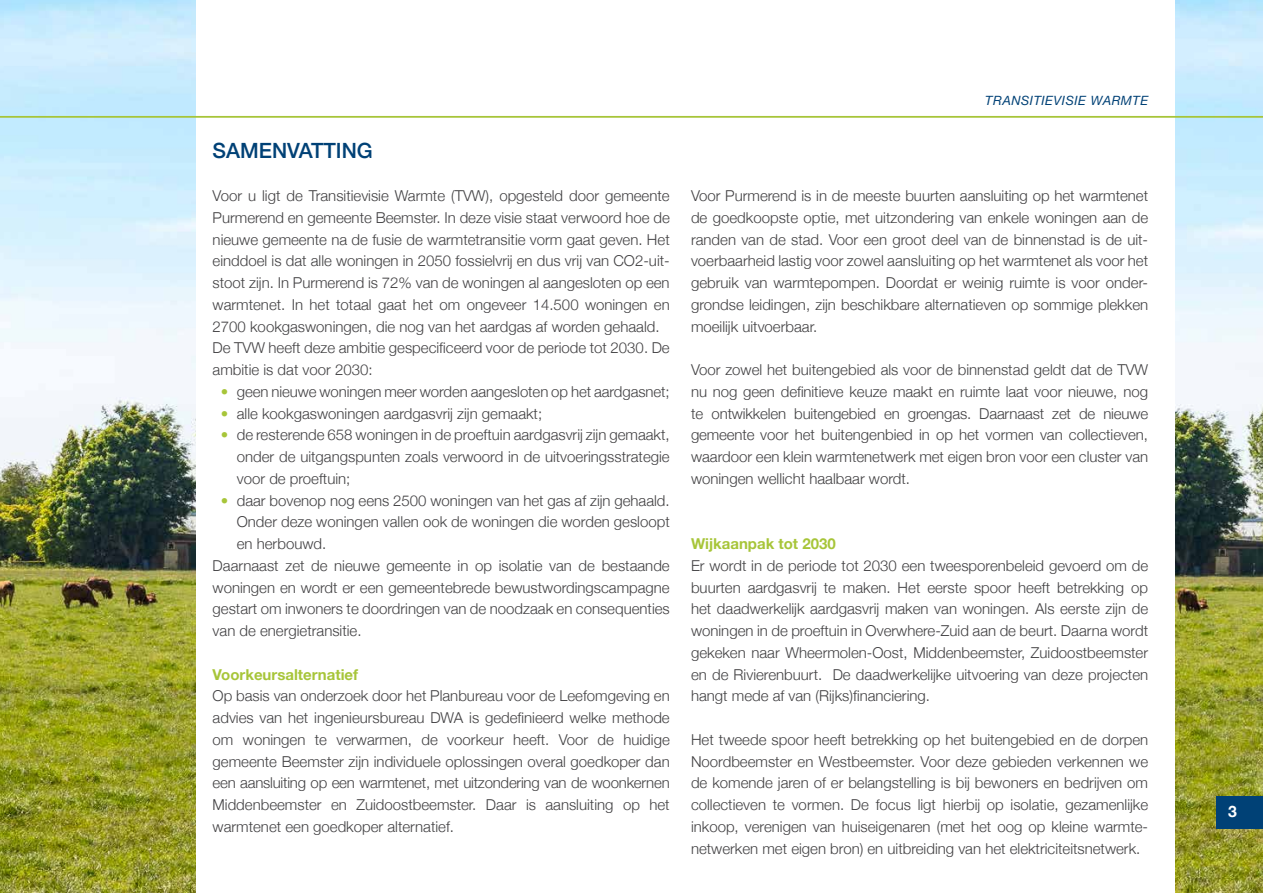
<style>
.page{position:relative;width:1263px;height:893px;background:#fff}
.page>*{position:absolute;margin:0;border:0;box-sizing:border-box;transform-origin:0 0}
.t1{font:500 21px "Helvetica Neue";color:#004176}
.t2{font:700 15.75px "Helvetica Neue";color:#fff}
.t3{font:300 15px/21.8px "Helvetica Neue";color:#414042;text-align:justify}
.t4{font:700 15px "Helvetica Neue";color:#a7c539}
.t5{font:italic 12.75px "Helvetica Neue";letter-spacing:.04em;color:#004176}
.s1{color:#a7c539}
</style>
<div class="page">
<img style="left:0;top:0;width:196px;height:893px">
<img style="left:1175px;top:0;width:88px;height:893px">
<div style="left:1216px;top:796px;width:47px;height:33px;background:#004176"></div>
<hr style="left:0;top:116px;width:1263px;height:1px;background:#a7c539">
<h1 class="t1" style="left:213px;top:133px;width:162px">SAMENVATTING</h1>
<p class="t3" style="left:213px;top:184px;width:459px;text-align:left">Voor u ligt de Transitievisie Warmte (TVW), opgesteld door gemeente Purmerend en gemeente Beemster. In deze visie staat verwoord hoe de nieuwe gemeente na de fusie de warmtetransitie vorm gaat geven. Het einddoel is dat alle woningen in 2050 fossielvrij en dus vrij van CO2-uit&shy;stoot zijn. In Purmerend is 72% van de woningen al aangesloten op een warmtenet. In het totaal gaat het om ongeveer 14.500 woningen en 2700 kookgaswoningen, die nog van het aardgas af worden gehaald.<br>De TVW heeft deze ambitie gespecificeerd voor de periode tot 2030. De ambitie is dat voor 2030:</p>
<p class="t3" style="left:221px;top:380px;width:450px"><span class="s1">•</span> geen nieuwe woningen meer worden aangesloten op het aardgasnet;</p>
<p class="t3" style="left:221px;top:401px;width:323px"><span class="s1">•</span> alle kookgaswoningen aardgasvrij zijn gemaakt;</p>
<p class="t3" style="left:237px;top:423px;width:434px;text-indent:-16px"><span class="s1">•</span> de resterende 658 woningen in de proeftuin aardgasvrij zijn gemaakt, onder de uitgangspunten zoals verwoord in de uitvoeringsstrategie voor de proeftuin;</p>
<p class="t3" style="left:221px;top:488px;width:450px"><span class="s1">•</span> daar bovenop nog eens 2500 woningen van het gas af zijn gehaald.</p>
<p class="t3" style="left:237px;top:510px;width:434px">Onder deze woningen vallen ook de woningen die worden gesloopt</p>
<p class="t3" style="left:237px;top:532px;width:91px">en herbouwd.</p>
<p class="t3" style="left:213px;top:554px;width:459px">Daarnaast zet de nieuwe gemeente in op isolatie van de bestaande</p>
<p class="t3" style="left:213px;top:575px;width:459px">woningen en wordt er een gemeentebrede bewustwordingscampagne</p>
<p class="t3" style="left:213px;top:597px;width:459px">gestart om inwoners te doordringen van de noodzaak en consequenties</p>
<p class="t3" style="left:213px;top:619px;width:150px">van de energietransitie.</p>
<p class="t4" style="left:213px;top:663px;width:147px">Voorkeursalternatief</p>
<p class="t3" style="left:213px;top:684px;width:459px">Op basis van onderzoek door het Planbureau voor de Leefomgeving en advies van het ingenieursbureau DWA is gedefinieerd welke methode om woningen te verwarmen, de voorkeur heeft. Voor de huidige gemeente Beemster zijn individuele oplossingen overal goedkoper dan een aansluiting op een warmtenet, met uitzondering van de woonkernen Middenbeemster en Zuidoostbeemster. Daar is aansluiting op het warmtenet een goedkoper alternatief.</p>
<p class="t5" style="left:985px;top:91px;width:164px">TRANSITIEVISIE WARMTE</p>
<p class="t3" style="left:691px;top:184px;width:459px">Voor Purmerend is in de meeste buurten aansluiting op het warmtenet de goedkoopste optie, met uitzondering van enkele woningen aan de randen van de stad. Voor een groot deel van de binnenstad is de uit&shy;voerbaarheid lastig voor zowel aansluiting op het warmtenet als voor het gebruik van warmtepompen. Doordat er weinig ruimte is voor onder&shy;grondse leidingen, zijn beschikbare alternatieven op sommige plekken moeilijk uitvoerbaar.</p>
<p class="t3" style="left:691px;top:358px;width:459px">Voor zowel het buitengebied als voor de binnenstad geldt dat de TVW nu nog geen definitieve keuze maakt en ruimte laat voor nieuwe, nog te ontwikkelen buitengebied en groengas. Daarnaast zet de nieuwe gemeente voor het buitengenbied in op het vormen van collectieven, waardoor een klein warmtenetwerk met eigen bron voor een cluster van woningen wellicht haalbaar wordt.</p>
<p class="t4" style="left:691px;top:532px;width:146px">Wijkaanpak tot 2030</p>
<p class="t3" style="left:691px;top:554px;width:459px">Er wordt in de periode tot 2030 een tweesporenbeleid gevoerd om de buurten aardgasvrij te maken. Het eerste spoor heeft betrekking op het daadwerkelijk aardgasvrij maken van woningen. Als eerste zijn de woningen in de proeftuin in Overwhere-Zuid aan de beurt. Daarna wordt gekeken naar Wheermolen-Oost, Middenbeemster, Zuidoostbeemster en de Rivierenbuurt. De daadwerkelijke uitvoering van deze projecten hangt mede af van (Rijks)financiering.</p>
<p class="t3" style="left:691px;top:728px;width:459px">Het tweede spoor heeft betrekking op het buitengebied en de dorpen Noordbeemster en Westbeemster. Voor deze gebieden verkennen we de komende jaren of er belangstelling is bij bewoners en bedrijven om collectieven te vormen. De focus ligt hierbij op isolatie, gezamenlijke inkoop, verenigen van huiseigenaren (met het oog op kleine warmte&shy;netwerken met eigen bron) en uitbreiding van het elektriciteitsnetwerk.</p>
<p class="t2" style="left:1228px;top:799px;width:10px">3</p>
</div>
